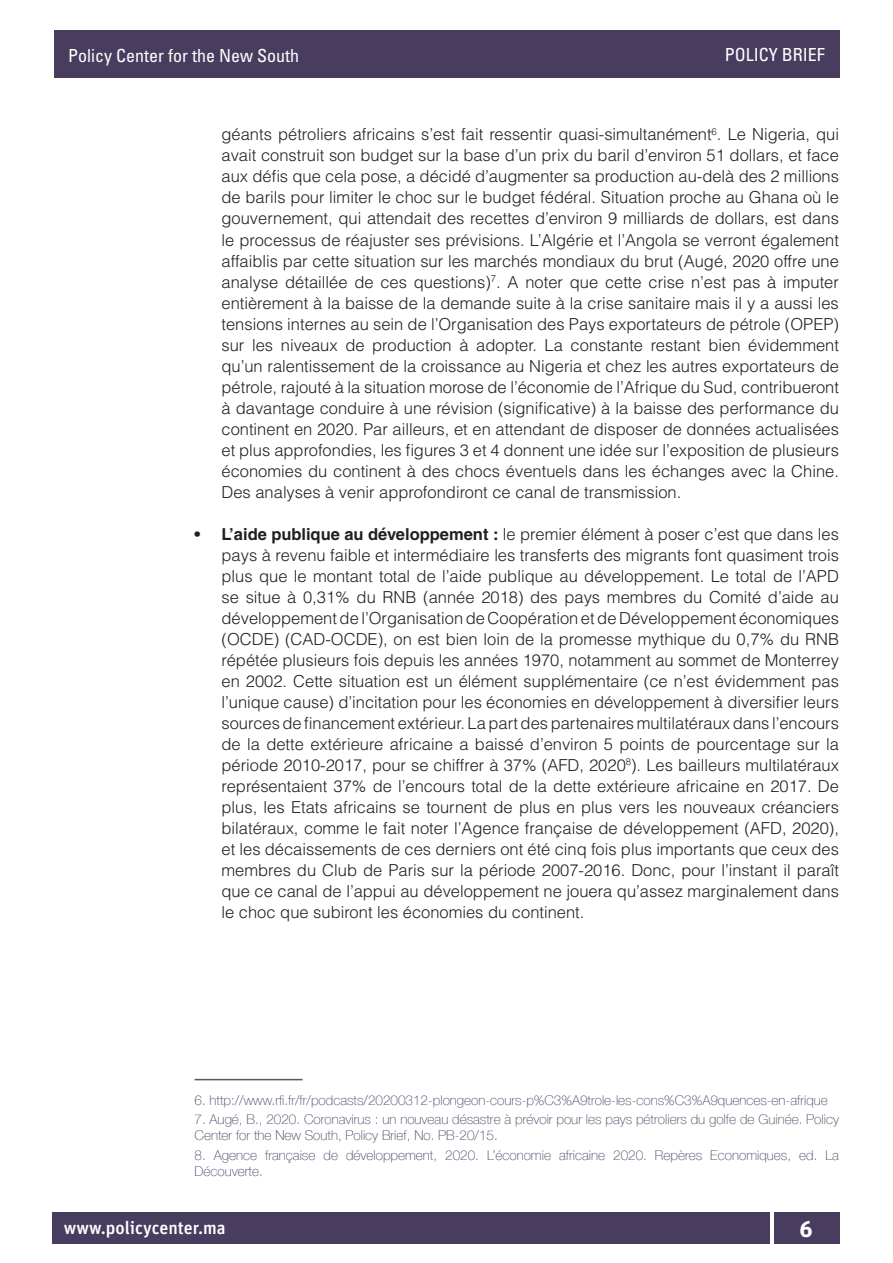
<style>
.page{position:relative;width:893px;height:1263px;background:#fff}
.page>*{position:absolute;margin:0;border:0;box-sizing:border-box;transform-origin:0 0}
.t1{font:700 22.5px "Unit Pro";color:#fff}
.t2{font:condensed 18px "Univers LT Std";color:#fff}
.t3{font:500 18px "Unit Pro";color:#fff}
.t4{font:300 16.5px/21px "Helvetica LT Std";color:#231f20;text-align:justify}
.FootNote{font:100 13.5px/16.2px "Helvetica Neue LT Com";color:#483d5f}
.s1{font-weight:700}
</style>
<div class="page">
<div style="left:52px;top:1212px;width:718px;height:31px;background:#483d5f"></div>
<div style="left:774px;top:1212px;width:65px;height:31px;background:#483d5f"></div>
<div style="left:54px;top:30px;width:785px;height:48px;background:#483d5f"></div>
<hr style="left:195px;top:1079px;width:108px;height:1px;background:#59585c">
<p class="t2" style="left:68px;top:44px;width:232px">Policy Center for the New South</p>
<p class="t2" style="left:725px;top:43px;width:102px">POLICY BRIEF</p>
<p class="t4" style="left:222px;top:124px;width:619px">géants pétroliers africains s’est fait ressentir quasi-simultanément<sup>6</sup>. Le Nigeria, qui avait construit son budget sur la base d’un prix du baril d’environ 51 dollars, et face aux défis que cela pose, a décidé d’augmenter sa production au-delà des 2 millions de barils pour limiter le choc sur le budget fédéral. Situation proche au Ghana où le gouvernement, qui attendait des recettes d’environ 9 milliards de dollars, est dans le processus de réajuster ses prévisions. L’Algérie et l’Angola se verront également affaiblis par cette situation sur les marchés mondiaux du brut (Augé, 2020 offre une analyse détaillée de ces questions)<sup>7</sup>. A noter que cette crise n’est pas à imputer entièrement à la baisse de la demande suite à la crise sanitaire mais il y a aussi les tensions internes au sein de l’Organisation des Pays exportateurs de pétrole (OPEP) sur les niveaux de production à adopter. La constante restant bien évidemment qu’un ralentissement de la croissance au Nigeria et chez les autres exportateurs de pétrole, rajouté à la situation morose de l’économie de l’Afrique du Sud, contribueront à davantage conduire à une révision (significative) à la baisse des performance du continent en 2020. Par ailleurs, et en attendant de disposer de données actualisées et plus approfondies, les figures 3 et 4 donnent une idée sur l’exposition de plusieurs économies du continent à des chocs éventuels dans les échanges avec la Chine.<br>Des analyses à venir approfondiront ce canal de transmission.</p>
<p class="t4" style="left:222px;top:523px;width:619px;text-indent:-27px"><span class="s1">• L’aide publique au développement :</span> le premier élément à poser c’est que dans les pays à revenu faible et intermédiaire les transferts des migrants font quasiment trois plus que le montant total de l’aide publique au développement. Le total de l’APD se situe à 0,31% du RNB (année 2018) des pays membres du Comité d’aide au développement de l’Organisation de Coopération et de Développement économiques (OCDE) (CAD-OCDE), on est bien loin de la promesse mythique du 0,7% du RNB répétée plusieurs fois depuis les années 1970, notamment au sommet de Monterrey en 2002. Cette situation est un élément supplémentaire (ce n’est évidemment pas l’unique cause) d’incitation pour les économies en développement à diversifier leurs sources de financement extérieur. La part des partenaires multilatéraux dans l’encours de la dette extérieure africaine a baissé d’environ 5 points de pourcentage sur la période 2010-2017, pour se chiffrer à 37% (AFD, 2020<sup>8</sup>). Les bailleurs multilatéraux représentaient 37% de l’encours total de la dette extérieure africaine en 2017. De plus, les Etats africains se tournent de plus en plus vers les nouveaux créanciers bilatéraux, comme le fait noter l’Agence française de développement (AFD, 2020), et les décaissements de ces derniers ont été cinq fois plus importants que ceux des membres du Club de Paris sur la période 2007-2016. Donc, pour l’instant il paraît que ce canal de l’appui au développement ne jouera qu’assez marginalement dans le choc que subiront les économies du continent.</p>
<p class="FootNote" style="left:195px;top:1092px;width:635px">6. http://www.rfi.fr/fr/podcasts/20200312-plongeon-cours-p%C3%A9trole-les-cons%C3%A9quences-en-afrique</p>
<p class="FootNote" style="left:195px;top:1111px;width:646px">7. Augé, B., 2020. Coronavirus : un nouveau désastre à prévoir pour les pays pétroliers du golfe de Guinée. Policy<br>Center for the New South, Policy Brief, No. PB-20/15.</p>
<p class="FootNote" style="left:195px;top:1146px;width:646px">8. Agence française de développement, 2020. L’économie africaine 2020. Repères Economiques, ed. La<br>Découverte.</p>
<p class="t3" style="left:64px;top:1216px;width:164px">www.policycenter.ma</p>
<h1 class="t1" style="left:799px;top:1214px;width:15px">6</h1>
</div>
